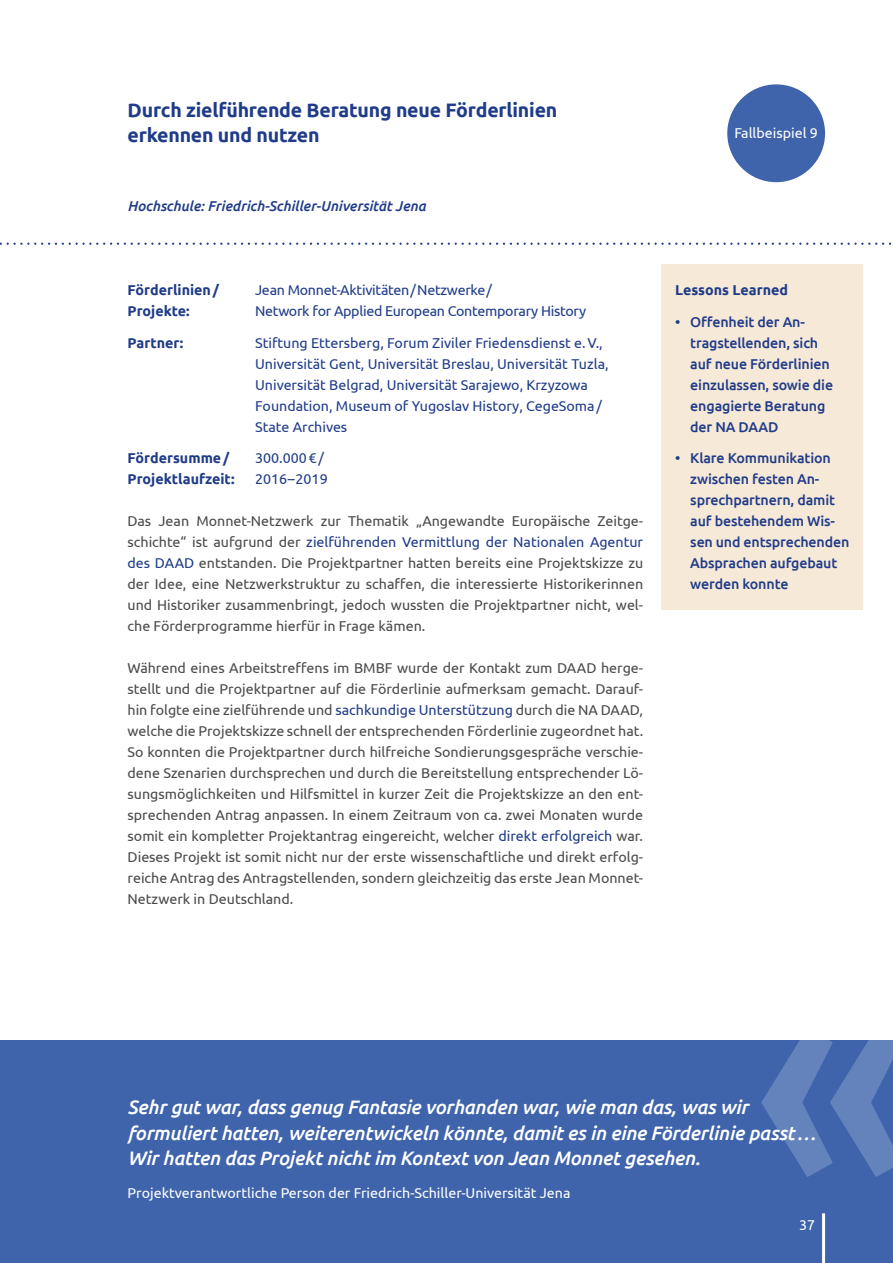
<style>
.page{position:relative;width:893px;height:1263px;background:#fff}
.page>*{position:absolute;margin:0;border:0;box-sizing:border-box;transform-origin:0 0}
.t1{font:italic 500 19.5px/25.5px "Ubuntu";letter-spacing:-.01em;color:#fff}
.t2{font:700 19.5px/25.5px "Ubuntu";letter-spacing:-.01em;color:#203c89}
.t3{font:14.25px/21px "Ubuntu";color:#4a4a49;text-align:justify}
.t4{font:500 14.25px/21px "Ubuntu";letter-spacing:-.01em;color:#203c89}
.t5{font:14.25px/21px "Ubuntu";color:#203c89}
.t6{font:14.25px "Ubuntu";color:#fff}
.t7{font:14.25px/21px "Ubuntu";letter-spacing:-.02em;color:#203c89}
.t8{font:700 14.25px/21px "Ubuntu";color:#203c89}
.t9{font:italic 500 14.25px "Ubuntu";color:#203c89}
.s1{color:#203c89}
</style>
<div class="page">
<div style="left:662px;top:265px;width:201px;height:345px;background:#f7e9d7"></div>
<svg style="left:0;top:243px;width:892px;height:2px"></svg>
<div style="left:727px;top:84px;width:98px;height:98px;background:#3f64ac;border-radius:50%"></div>
<div style="left:0;top:1041px;width:893px;height:222px;background:#3f64ac"></div>
<svg style="left:761px;top:1040px;width:132px;height:137px"></svg>
<hr style="left:822px;top:1213px;width:3px;height:50px;background:#fff">
<h1 class="t2" style="left:128px;top:97px;width:431px">Durch zielführende Beratung neue Förderlinien erkennen und nutzen</h1>
<p class="t9" style="left:128px;top:197px;width:300px">Hochschule: Friedrich-Schiller-Universität Jena</p>
<p class="t8" style="left:128px;top:279px;width:93px">Förderlinien/<br>Projekte:</p>
<p class="t7" style="left:255px;top:279px;width:332px">Jean Monnet-Aktivitäten/Netzwerke/<br>Network for Applied European Contemporary History</p>
<p class="t8" style="left:128px;top:332px;width:57px">Partner:</p>
<p class="t5" style="left:255px;top:332px;width:355px">Stiftung Ettersberg, Forum Ziviler Friedensdienst e.V., Universität Gent, Universität Breslau, Universität Tuzla, Universität Belgrad, Universität Sarajewo, Krzyzowa Foundation, Museum of Yugoslav History, CegeSoma/ State Archives</p>
<p class="t8" style="left:128px;top:447px;width:108px">Fördersumme/<br>Projektlaufzeit:</p>
<p class="t5" style="left:255px;top:447px;width:74px">300.000€/<br>2016–2019</p>
<p class="t3" style="left:128px;top:510px;width:517px">Das Jean Monnet-Netzwerk zur Thematik „Angewandte Europäische Zeitge&shy;schichte“ ist aufgrund der <span class="s1">zielführenden Vermittlung der Nationalen Agentur des DAAD</span> entstanden. Die Projektpartner hatten bereits eine Projektskizze zu der Idee, eine Netzwerkstruktur zu schaffen, die interessierte Historikerinnen und Historiker zusammenbringt, jedoch wussten die Projektpartner nicht, wel&shy;che Förderprogramme hierfür in Frage kämen.</p>
<p class="t3" style="left:128px;top:657px;width:517px">Während eines Arbeitstreffens im BMBF wurde der Kontakt zum DAAD herge&shy;stellt und die Projektpartner auf die Förderlinie aufmerksam gemacht. Darauf&shy;hin folgte eine zielführende und <span class="s1">sachkundige Unterstützung</span> durch die NA DAAD, welche die Projektskizze schnell der entsprechenden Förderlinie zugeordnet hat.<br>So konnten die Projektpartner durch hilfreiche Sondierungsgespräche verschie&shy;dene Szenarien durchsprechen und durch die Bereitstellung entsprechender Lö&shy;sungsmöglichkeiten und Hilfsmittel in kurzer Zeit die Projektskizze an den ent&shy;sprechenden Antrag anpassen. In einem Zeitraum von ca. zwei Monaten wurde somit ein kompletter Projektantrag eingereicht, welcher <span class="s1">direkt erfolgreich</span> war.<br>Dieses Projekt ist somit nicht nur der erste wissenschaftliche und direkt erfolg&shy;reiche Antrag des Antragstellenden, sondern gleichzeitig das erste Jean Monnet-Netzwerk in Deutschland.</p>
<p class="t6" style="left:734px;top:124px;width:85px">Fallbeispiel 9</p>
<p class="t8" style="left:675px;top:279px;width:115px">Lessons Learned</p>
<p class="t4" style="left:690px;top:310px;width:144px;text-indent:-15px">• Offenheit der An&shy;tragstellenden, sich auf neue Förderlinien einzulassen, sowie die engagierte Beratung der NA DAAD</p>
<p class="t4" style="left:690px;top:447px;width:161px;text-indent:-15px">• Klare Kommunikation zwischen festen An&shy;sprechpartnern, damit auf bestehendem Wis&shy;sen und entsprechenden<br>Absprachen aufgebaut werden konnte</p>
<h1 class="t1" style="left:128px;top:1094px;width:690px">Sehr gut war, dass genug Fantasie vorhanden war, wie man das, was wir formuliert hatten, weiterentwickeln könnte, damit es in eine Förderlinie passt…<br>Wir hatten das Projekt nicht im Kontext von Jean Monnet gesehen.</h1>
<p class="t6" style="left:128px;top:1184px;width:444px">Projektverantwortliche Person der Friedrich-Schiller-Universität Jena</p>
<p class="t6" style="left:799px;top:1216px;width:18px">37</p>
</div>
